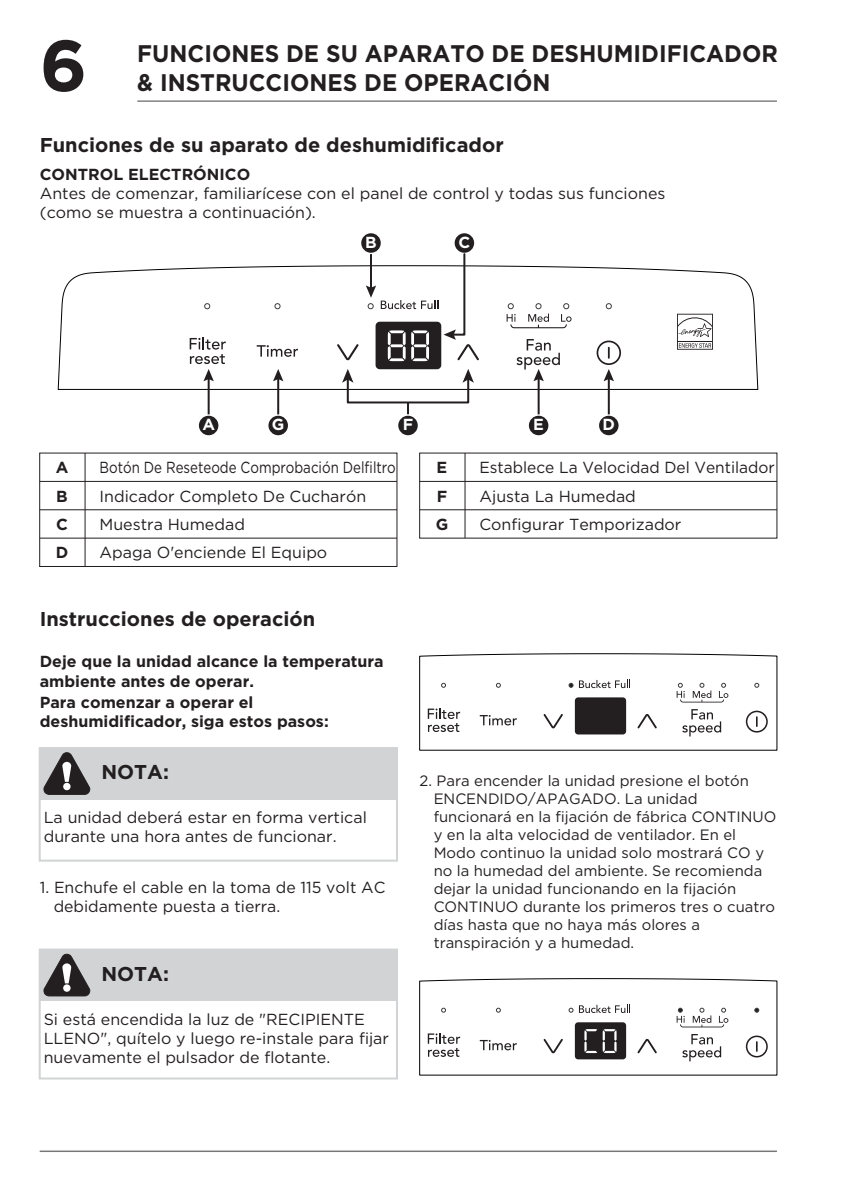
<style>
.page{position:relative;width:845px;height:1191px;background:#fff}
.page>*{position:absolute;margin:0;border:0;box-sizing:border-box;transform-origin:0 0}
.t1{font:700 72px "Gotham";color:#231f20}
.t2{font:700 24px/28.8px "Gotham";color:#231f20;scale:.95 1}
.t3{font:700 20px "Gotham";color:#231f20}
.t4{font:16px/19.2px "Gotham";color:#231f20}
.t5{font:700 16px/19.2px "Gotham";color:#231f20}
.t6{font:16px "Gotham";color:#231f20;scale:.83 1}
.t7{font:700 16px "Gotham";color:#fff}
.t8{font:15px/18px "Gotham";color:#231f20}
</style>
<div class="page">
<hr style="left:40px;top:1150px;width:737px;height:2px;background:#757779">
<hr style="left:137px;top:100px;width:640px;height:2px;background:#808284">
<hr style="left:40px;top:481px;width:357px;height:1px;background:#231f20">
<hr style="left:85px;top:453px;width:1px;height:113px;background:#231f20">
<hr style="left:40px;top:509px;width:357px;height:1px;background:#231f20">
<hr style="left:40px;top:537px;width:357px;height:1px;background:#231f20">
<hr style="left:40px;top:566px;width:357px;height:1px;background:#231f20">
<hr style="left:420px;top:481px;width:357px;height:1px;background:#231f20">
<hr style="left:464px;top:453px;width:1px;height:85px;background:#231f20">
<hr style="left:420px;top:509px;width:357px;height:1px;background:#231f20">
<svg style="left:57px;top:265px;width:702px;height:125px"></svg>
<svg style="left:677px;top:314px;width:36px;height:36px"></svg>
<div style="left:398px;top:416px;width:20px;height:19px;background:#231f20;border-radius:50%"></div>
<div style="left:347px;top:378px;width:122px;height:25px;border:2px solid #231f20"></div>
<svg style="left:342px;top:369px;width:11px;height:14px"></svg>
<svg style="left:462px;top:369px;width:12px;height:14px"></svg>
<svg style="left:407px;top:402px;width:2px;height:12px"></svg>
<div style="left:199px;top:416px;width:19px;height:19px;background:#231f20;border-radius:50%"></div>
<hr style="left:208px;top:377px;width:2px;height:37px;background:#231f20">
<svg style="left:190px;top:337px;width:36px;height:44px"></svg>
<div style="left:454px;top:233px;width:20px;height:20px;background:#231f20;border-radius:50%"></div>
<div style="left:361px;top:233px;width:20px;height:20px;background:#231f20;border-radius:50%"></div>
<svg style="left:366px;top:252px;width:113px;height:109px"></svg>
<div style="left:268px;top:416px;width:20px;height:19px;background:#231f20;border-radius:50%"></div>
<hr style="left:277px;top:377px;width:2px;height:37px;background:#231f20">
<svg style="left:273px;top:369px;width:10px;height:12px"></svg>
<div style="left:529px;top:416px;width:19px;height:19px;background:#231f20;border-radius:50%"></div>
<hr style="left:537px;top:377px;width:2px;height:37px;background:#231f20">
<svg style="left:516px;top:339px;width:44px;height:42px"></svg>
<div style="left:599px;top:416px;width:19px;height:19px;background:#231f20;border-radius:50%"></div>
<hr style="left:608px;top:377px;width:2px;height:37px;background:#231f20">
<svg style="left:596px;top:340px;width:25px;height:41px"></svg>
<div style="left:39px;top:747px;width:359px;height:114px;border:2px solid #d1d3d4"></div>
<div style="left:40px;top:748px;width:357px;height:51px;background:#d1d3d4"></div>
<svg style="left:43px;top:752px;width:47px;height:43px"></svg>
<div style="left:39px;top:948px;width:359px;height:131px;border:2px solid #d1d3d4"></div>
<div style="left:40px;top:949px;width:357px;height:51px;background:#d1d3d4"></div>
<svg style="left:43px;top:953px;width:47px;height:43px"></svg>
<svg style="left:419px;top:653px;width:359px;height:98px"></svg>
<svg style="left:419px;top:978px;width:359px;height:98px"></svg>
<h1 class="t1" style="left:40px;top:18px;width:49px">6</h1>
<h2 class="t2" style="left:137px;top:39px;width:676px">FUNCIONES DE SU APARATO DE DESHUMIDIFICADOR &amp; INSTRUCCIONES DE OPERACIÓN</h2>
<p class="t3" style="left:40px;top:132px;width:465px">Funciones de su aparato de deshumidificador</p>
<p class="t5" style="left:40px;top:164px;width:212px">CONTROL ELECTRÓNICO</p>
<p class="t4" style="left:40px;top:183px;width:627px">Antes de comenzar, familiarícese con el panel de control y todas sus funciones (como se muestra a continuación).</p>
<p class="t7" style="left:365px;top:231px;width:13px">B</p>
<p class="t7" style="left:458px;top:231px;width:13px">C</p>
<p class="t7" style="left:272px;top:414px;width:14px">G</p>
<p class="t7" style="left:533px;top:414px;width:12px">E</p>
<p class="t7" style="left:602px;top:414px;width:14px">D</p>
<p class="t7" style="left:202px;top:414px;width:14px">A</p>
<p class="t7" style="left:403px;top:414px;width:12px">F</p>
<p class="t5" style="left:56px;top:458px;width:14px">A</p>
<p class="t6" style="left:99px;top:457px;width:358px">Botón De Reseteode Comprobación Delfiltro</p>
<p class="t5" style="left:56px;top:486px;width:13px">B</p>
<p class="t4" style="left:99px;top:486px;width:268px">Indicador Completo De Cucharón</p>
<p class="t5" style="left:56px;top:514px;width:13px">C</p>
<p class="t4" style="left:99px;top:514px;width:147px">Muestra Humedad</p>
<p class="t5" style="left:56px;top:543px;width:14px">D</p>
<p class="t4" style="left:99px;top:542px;width:229px">Apaga O'enciende El Equipo</p>
<p class="t3" style="left:40px;top:605px;width:277px">Instrucciones de operación</p>
<p class="t5" style="left:40px;top:652px;width:345px">Deje que la unidad alcance la temperatura ambiente antes de operar.</p>
<p class="t5" style="left:40px;top:692px;width:290px">Para comenzar a operar el deshumidificador, siga estos pasos:</p>
<p class="t3" style="left:101px;top:758px;width:69px">NOTA:</p>
<p class="t4" style="left:44px;top:807px;width:325px">La unidad deberá estar en forma vertical durante una hora antes de funcionar.</p>
<p class="t4" style="left:54px;top:877px;width:333px;text-indent:-14px">1. Enchufe el cable en la toma de 115 volt AC debidamente puesta a tierra.</p>
<p class="t3" style="left:101px;top:960px;width:69px">NOTA:</p>
<p class="t4" style="left:44px;top:1009px;width:347px">Si está encendida la luz de "RECIPIENTE<br>LLENO", quítelo y luego re-instale para fijar nuevamente el pulsador de flotante.</p>
<p class="t5" style="left:436px;top:458px;width:12px">E</p>
<p class="t4" style="left:479px;top:457px;width:297px">Establece La Velocidad Del Ventilador</p>
<p class="t5" style="left:437px;top:486px;width:12px">F</p>
<p class="t4" style="left:479px;top:486px;width:158px">Ajusta La Humedad</p>
<p class="t5" style="left:436px;top:514px;width:14px">G</p>
<p class="t4" style="left:479px;top:514px;width:203px">Configurar Temporizador</p>
<p class="t8" style="left:434px;top:771px;width:344px;text-indent:-14px">2. Para encender la unidad presione el botón ENCENDIDO/APAGADO. La unidad funcionará en la fijación de fábrica CONTINUO y en la alta velocidad de ventilador. En el Modo continuo la unidad solo mostrará CO y no la humedad del ambiente. Se recomienda dejar la unidad funcionando en la fijación CONTINUO durante los primeros tres o cuatro días hasta que no haya más olores a transpiración y a humedad.</p>
</div>
